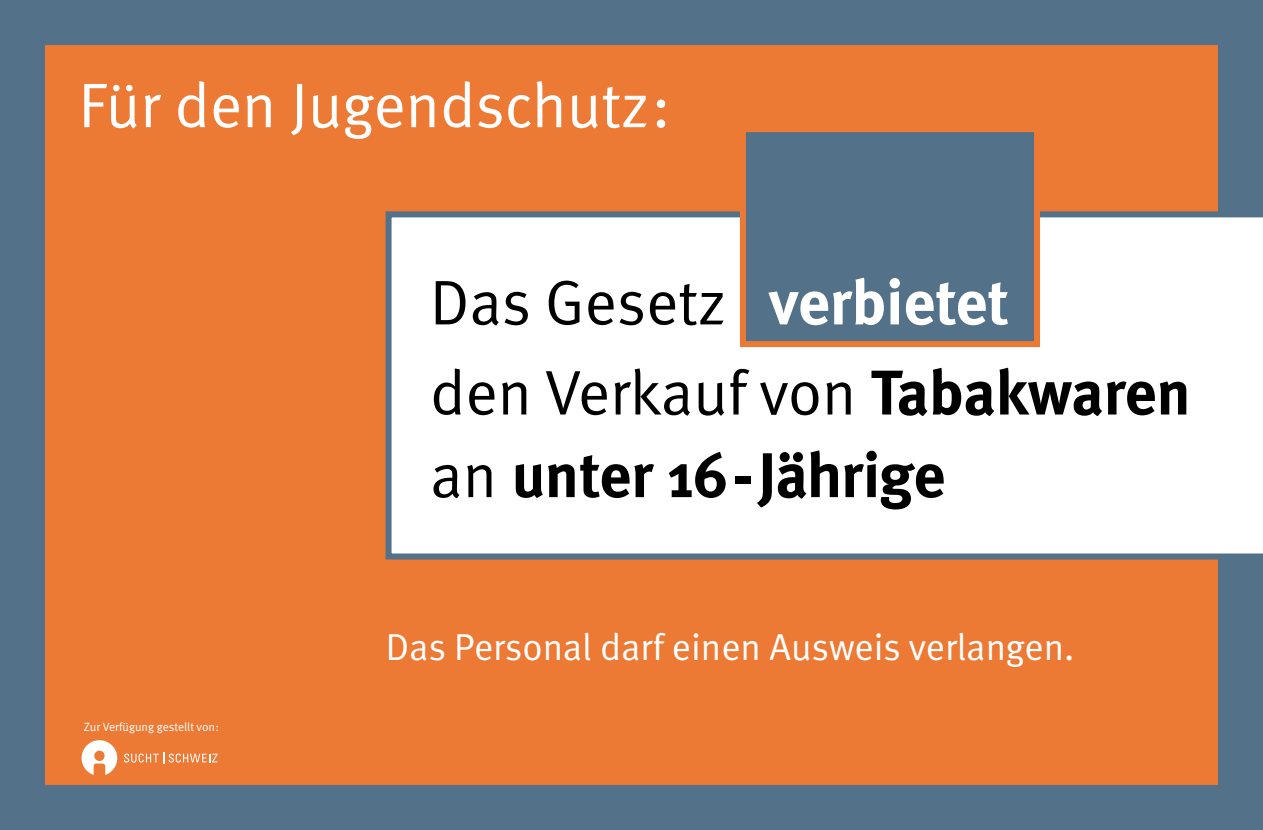
<style>
.page{position:relative;width:1263px;height:830px;background:#fff}
.page>*{position:absolute;margin:0;border:0;box-sizing:border-box;transform-origin:0 0}
.t1{font:63px/90px "Meta Normal";color:#000}
.t2{font:63px "Meta Normal";color:#fff}
.t3{font:700 63px "Meta";letter-spacing:-.01em;color:#000}
.t4{font:37.5px "Meta Normal";color:#fff}
.t5{font:12px "Meta Normal";letter-spacing:-.005em;color:#fff}
.s1{font-family:"Meta";font-weight:700;color:#fff}
.s2{font-family:"Meta";font-weight:700}
.s3{font-family:"Meta Normal";font-weight:400}
</style>
<div class="page">
<div style="left:22px;top:22px;width:1218px;height:785px;background:#ec7934"></div>
<div style="left:0;top:0;width:1263px;height:829px;border:45px solid #537188"></div>
<div style="left:386px;top:211px;width:877px;height:348px;background:#fff"></div>
<div style="left:743px;top:129px;width:294px;height:215px;background:#537188"></div>
<div style="left:740px;top:126px;width:300px;height:221px;border:6px solid #ec7934"></div>
<svg style="left:124px;top:752px;width:94px;height:11px"></svg>
<svg style="left:82px;top:740px;width:35px;height:34px"></svg>
<p class="t2" style="left:79px;top:69px;width:593px">Für den Jugendschutz:</p>
<p class="t1" style="left:430px;top:256px;width:762px">Das Gesetz <span class="s1">verbietet<br></span>den Verkauf von <span class="s2">Tabakwaren</span></p>
<p class="t3" style="left:430px;top:435px;width:517px"><span class="s3">an</span> unter 16- Jährige</p>
<p class="t5" style="left:84px;top:719px;width:137px">Zur Verfügung gestellt von:</p>
<p class="t4" style="left:386px;top:625px;width:690px">Das Personal darf einen Ausweis verlangen.</p>
</div>
